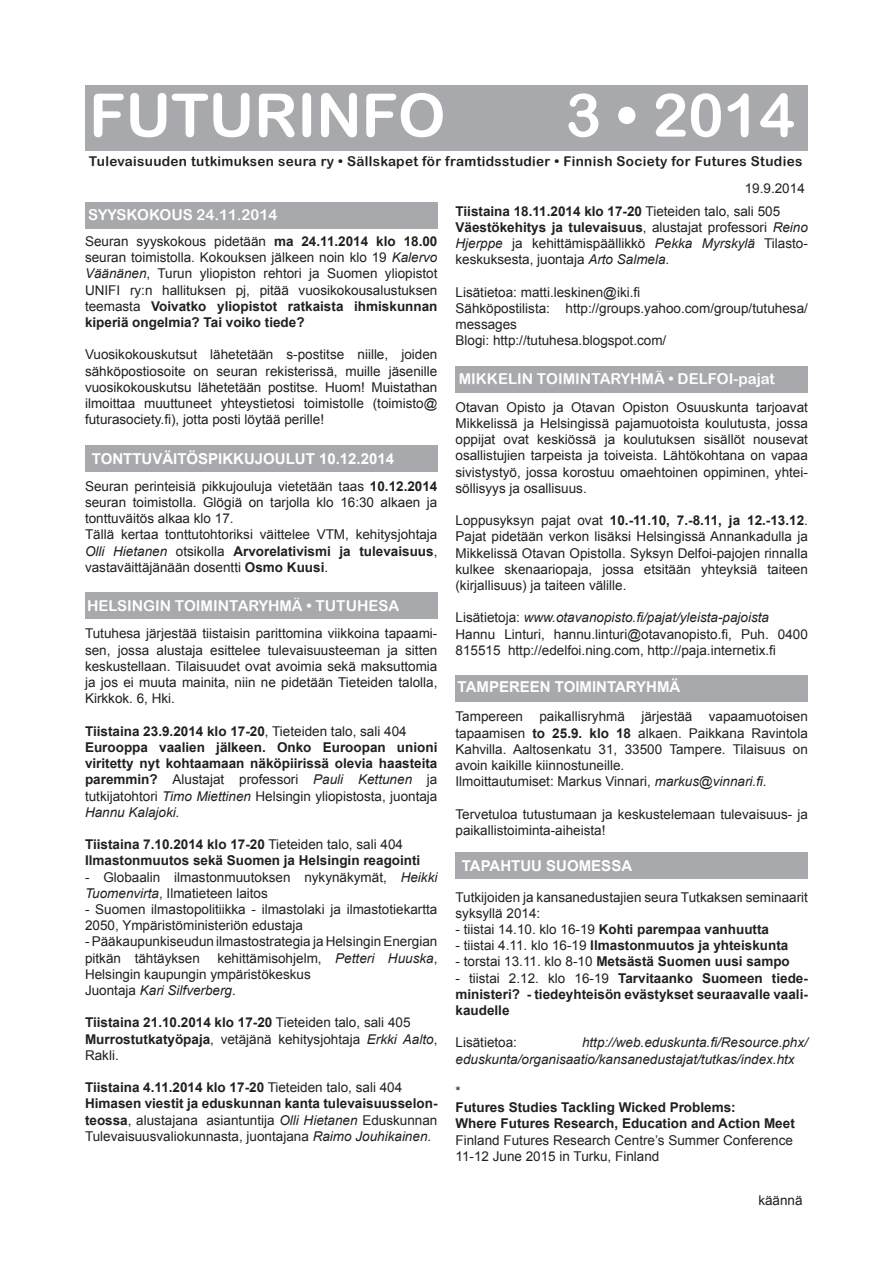
<style>
.page{position:relative;width:893px;height:1263px;background:#fff}
.page>*{position:absolute;margin:0;border:0;box-sizing:border-box;transform-origin:0 0}
.t1{font:60px "Arial Rounded MT Bold";color:#fff}
.t2{font:15px "Arial Rounded MT Bold";color:#fff}
.t3{font:700 15px "Arial";color:#fff}
.t4{font:13.5px/16.2px "Arial";color:#231f20}
.t5{font:700 13.5px/16.2px "Arial";color:#231f20}
.t6{font:italic 13.5px/16.2px "Arial";color:#231f20}
.t7{font:13.5px "Arial Rounded MT Bold";letter-spacing:.025em;color:#231f20}
.s1{font-weight:700}
.s2{font-style:italic}
.s3{font-weight:400}
.s4{font-weight:400;font-style:italic}
</style>
<div class="page">
<div style="left:85px;top:85px;width:723px;height:65px;background:#a8a9ad"></div>
<div style="left:85px;top:202px;width:352px;height:27px;background:#a8a9ad"></div>
<div style="left:85px;top:592px;width:352px;height:27px;background:#a8a9ad"></div>
<div style="left:85px;top:445px;width:352px;height:27px;background:#a8a9ad"></div>
<div style="left:455px;top:366px;width:353px;height:27px;background:#a8a9ad"></div>
<div style="left:455px;top:675px;width:353px;height:27px;background:#a8a9ad"></div>
<div style="left:455px;top:852px;width:353px;height:27px;background:#a8a9ad"></div>
<h1 class="t1" style="left:89px;top:80px;width:358px">FUTURINFO</h1>
<h1 class="t1" style="left:566px;top:80px;width:231px">3 • 2014</h1>
<p class="t7" style="left:89px;top:154px;width:715px">Tulevaisuuden tutkimuksen seura ry • Sällskapet för framtidsstudier • Finnish Society for Futures Studies</p>
<p class="t4" style="left:745px;top:180px;width:62px">19.9.2014</p>
<p class="t2" style="left:88px;top:206px;width:191px">SYYSKOKOUS 24.11.2014</p>
<p class="t4" style="left:85px;top:233px;width:354px;text-align:justify">Seuran syyskokous pidetään <span class="s1">ma 24.11.2014 klo 18.00 </span>seuran toimistolla. Kokouksen jälkeen noin klo 19 <span class="s2">Kalervo Väänänen</span>, Turun yliopiston rehtori ja Suomen yliopistot UNIFI ry:n hallituksen pj, pitää vuosikokousalustuksen teemasta <span class="s1">Voivatko yliopistot ratkaista ihmiskunnan kiperiä ongelmia? Tai voiko tiede?</span></p>
<p class="t4" style="left:85px;top:347px;width:354px;text-align:justify">Vuosikokouskutsut lähetetään s-postitse niille, joiden sähköpostiosoite on seuran rekisterissä, muille jäsenille vuosikokouskutsu lähetetään postitse. Huom! Muistathan ilmoittaa muuttuneet yhteystietosi toimistolle (toimisto@ futurasociety.fi), jotta posti löytää perille!</p>
<p class="t3" style="left:92px;top:450px;width:304px">TONTTUVÄITÖSPIKKUJOULUT 10.12.2014</p>
<p class="t4" style="left:85px;top:478px;width:354px">Seuran perinteisiä pikkujouluja vietetään taas <span class="s1">10.12.2014 </span>seuran toimistolla. Glögiä on tarjolla klo 16:30 alkaen ja tonttuväitös alkaa klo 17.<br>Tällä kertaa tonttutohtoriksi väittelee VTM, kehitysjohtaja <span class="s2">Olli Hietanen</span> otsikolla <span class="s1">Arvorelativismi ja tulevaisuus</span>, vastaväittäjänään dosentti <span class="s1">Osmo Kuusi</span>.</p>
<p class="t2" style="left:87px;top:596px;width:314px">HELSINGIN TOIMINTARYHMÄ • TUTUHESA</p>
<p class="t4" style="left:85px;top:626px;width:354px;text-align:justify">Tutuhesa järjestää tiistaisin parittomina viikkoina tapaami&shy;sen, jossa alustaja esittelee tulevaisuusteeman ja sitten keskustellaan. Tilaisuudet ovat avoimia sekä maksuttomia ja jos ei muuta mainita, niin ne pidetään Tieteiden talolla, Kirkkok. 6, Hki.</p>
<p class="t5" style="left:85px;top:723px;width:354px">Tiistaina 23.9.2014 klo 17-20<span class="s3">, Tieteiden talo, sali 404<br></span>Eurooppa vaalien jälkeen. Onko Euroopan unioni viritetty nyt kohtaamaan näköpiirissä olevia haasteita paremmin? <span class="s3">Alustajat professori</span> <span class="s4">Pauli Kettunen</span> <span class="s3">ja tutkijatohtori</span> <span class="s4">Timo Miettinen</span> <span class="s3">Helsingin yliopistosta, juontaja </span><span class="s4">Hannu Kalajoki.</span></p>
<p class="t5" style="left:85px;top:836px;width:337px">Tiistaina 7.10.2014 klo 17-20 <span class="s3">Tieteiden talo, sali 404<br></span>Ilmastonmuutos sekä Suomen ja Helsingin reagointi</p>
<p class="t4" style="left:85px;top:869px;width:354px">- Globaalin ilmastonmuutoksen nykynäkymät, <span class="s2">Heikki<br>Tuomenvirta</span>, Ilmatieteen laitos</p>
<p class="t4" style="left:85px;top:901px;width:354px">- Suomen ilmastopolitiikka - ilmastolaki ja ilmastotiekartta<br>2050, Ympäristöministeriön edustaja</p>
<p class="t4" style="left:85px;top:933px;width:354px">- Pääkaupunkiseudun ilmastostrategia ja Helsingin Energian pitkän tähtäyksen</p>
<p class="t4" style="left:85px;top:950px;width:354px;text-indent:132px">kehittämisohjelm, <span class="s2">Petteri Huuska</span>,<br>Helsingin kaupungin ympäristökeskus<br>Juontaja <span class="s2">Kari Silfverberg</span>.</p>
<p class="t4" style="left:85px;top:1014px;width:354px"><span class="s1">Tiistaina 21.10.2014 klo 17-20</span> Tieteiden talo, sali 405<br><span class="s1">Murrostutkatyöpaja</span>, vetäjänä kehitysjohtaja <span class="s2">Erkki Aalto</span>,<br>Rakli.</p>
<p class="t4" style="left:85px;top:1079px;width:354px"><span class="s1">Tiistaina 4.11.2014 klo 17-20</span> Tieteiden talo, sali 404<br><span class="s1">Himasen viestit ja eduskunnan kanta tulevaisuusselon&shy;teossa</span>, alustajana asiantuntija <span class="s2">Olli Hietanen</span> Eduskunnan Tulevaisuusvaliokunnasta, juontajana <span class="s2">Raimo Jouhikainen</span>.</p>
<p class="t4" style="left:455px;top:203px;width:354px"><span class="s1">Tiistaina 18.11.2014 klo 17-20</span> Tieteiden talo, sali 505<br><span class="s1">Väestökehitys ja tulevaisuus</span>, alustajat professori <span class="s2">Reino Hjerppe</span> ja kehittämispäällikkö <span class="s2">Pekka Myrskylä</span> Tilasto&shy;keskuksesta, juontaja <span class="s2">Arto Salmela</span>.</p>
<p class="t4" style="left:455px;top:284px;width:354px">Lisätietoa: matti.leskinen@iki.fi<br>Sähköpostilista: http://groups.yahoo.com/group/tutuhesa/ messages<br>Blogi: http://tutuhesa.blogspot.com/</p>
<p class="t2" style="left:459px;top:369px;width:317px">MIKKELIN TOIMINTARYHMÄ • DELFOI-pajat</p>
<p class="t4" style="left:455px;top:399px;width:354px;text-align:justify">Otavan Opisto ja Otavan Opiston Osuuskunta tarjoavat Mikkelissä ja Helsingissä pajamuotoista koulutusta, jossa oppijat ovat keskiössä ja koulutuksen sisällöt nousevat osallistujien tarpeista ja toiveista. Lähtökohtana on vapaa sivistystyö, jossa korostuu omaehtoinen oppiminen, yhtei&shy;söllisyys ja osallisuus.</p>
<p class="t4" style="left:455px;top:512px;width:354px;text-align:justify">Loppusyksyn pajat ovat <span class="s1">10.-11.10, 7.-8.11, ja 12.-13.12</span>.<br>Pajat pidetään verkon lisäksi Helsingissä Annankadulla ja Mikkelissä Otavan Opistolla. Syksyn Delfoi-pajojen rinnalla kulkee skenaariopaja, jossa etsitään yhteyksiä taiteen (kirjallisuus) ja taiteen välille.</p>
<p class="t4" style="left:455px;top:610px;width:354px">Lisätietoja: <span class="s2">www.otavanopisto.fi/pajat/yleista-pajoista<br></span>Hannu Linturi, hannu.linturi@otavanopisto.fi, Puh. 0400<br>815515 http://edelfoi.ning.com, http://paja.internetix.fi</p>
<p class="t3" style="left:458px;top:678px;width:224px">TAMPEREEN TOIMINTARYHMÄ</p>
<p class="t4" style="left:455px;top:709px;width:354px">Tampereen paikallisryhmä järjestää vapaamuotoisen tapaamisen <span class="s1">to 25.9. klo 18</span> alkaen. Paikkana Ravintola Kahvilla. Aaltosenkatu 31, 33500 Tampere. Tilaisuus on avoin kaikille kiinnostuneille.<br>Ilmoittautumiset: Markus Vinnari, <span class="s2">markus@vinnari.fi.</span></p>
<p class="t4" style="left:455px;top:806px;width:354px">Tervetuloa tutustumaan ja keskustelemaan tulevaisuus- ja paikallistoiminta-aiheista!</p>
<p class="t3" style="left:462px;top:857px;width:172px">TAPAHTUU SUOMESSA</p>
<p class="t4" style="left:455px;top:889px;width:354px">Tutkijoiden ja kansanedustajien seura Tutkaksen seminaarit syksyllä 2014:</p>
<p class="t4" style="left:455px;top:921px;width:315px">- tiistai 14.10. klo 16-19 <span class="s1">Kohti parempaa vanhuutta</span></p>
<p class="t5" style="left:455px;top:937px;width:334px"><span class="s3">- tiistai 4.11. klo 16-19</span> Ilmastonmuutos ja yhteiskunta</p>
<p class="t5" style="left:455px;top:953px;width:336px"><span class="s3">- torstai 13.11. klo 8-10</span> Metsästä Suomen uusi sampo</p>
<p class="t5" style="left:455px;top:970px;width:354px;text-align:justify"><span class="s3">- tiistai 2.12. klo 16-19</span> Tarvitaanko Suomeen tiede&shy;ministeri? - tiedeyhteisön evästykset seuraavalle vaali&shy;kaudelle</p>
<p class="t4" style="left:455px;top:1034px;width:63px">Lisätietoa:</p>
<p class="t6" style="left:455px;top:1034px;width:354px;text-indent:127px">http://web.eduskunta.fi/Resource.phx/ eduskunta/organisaatio/kansanedustajat/tutkas/index.htx</p>
<p class="t4" style="left:455px;top:1083px;width:7px">*</p>
<p class="t5" style="left:455px;top:1099px;width:341px">Futures Studies Tackling Wicked Problems:<br>Where Futures Research, Education and Action Meet</p>
<p class="t4" style="left:455px;top:1132px;width:339px">Finland Futures Research Centre’s Summer Conference<br>11-12 June 2015 in Turku, Finland</p>
<p class="t4" style="left:758px;top:1192px;width:46px">käännä</p>
</div>
